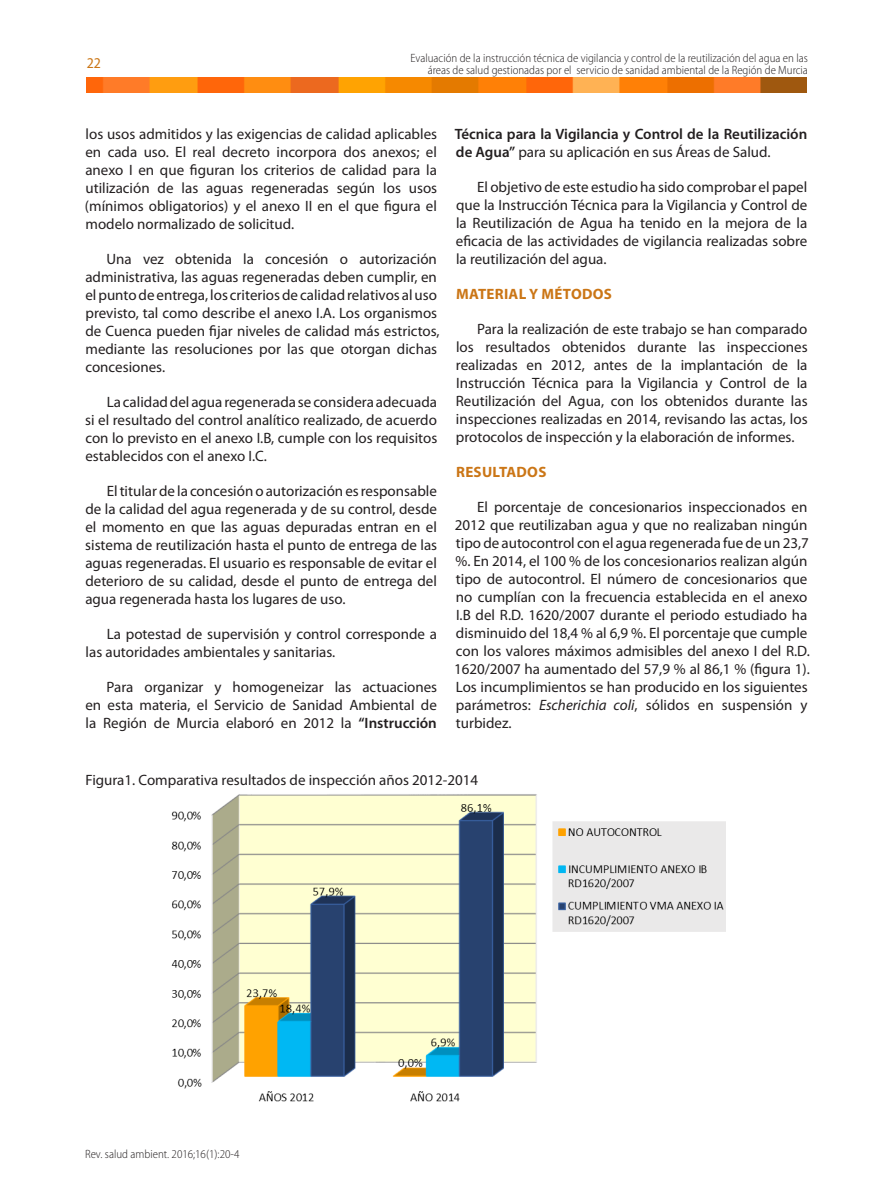
<style>
.page{position:relative;width:893px;height:1191px;background:#fff}
.page>*{position:absolute;margin:0;border:0;box-sizing:border-box;transform-origin:0 0}
.ARTICULO__texto{font:15px/18px "Myriad Pro";color:#231f20;text-align:justify}
.ARTICULO__texto-2{font:600 15px/18px "Myriad Pro";color:#231f20}
.TABLA__título{font:15px "Myriad Pro";color:#231f20}
.ARTÍCULO__titulo_nor{font:700 15px "Myriad Pro";letter-spacing:.02em;color:#cb7616}
.Número_de_página{font:semi-condensed 15px "Myriad Pro";color:#cb7616}
.t1{font:300 semi-condensed 12px/12px "Myriad Pro";color:#231f20;text-align:right}
.s1{font-weight:600}
.s2{font-weight:400}
.s3{font-style:italic}
</style>
<div class="page">
<img style="left:86px;top:77px;width:721px;height:15px">
<img style="left:171px;top:794px;width:555px;height:308px">
<p class="Número_de_página" style="left:87px;top:54px;width:16px">22</p>
<p class="t1" style="left:411px;top:52px;width:399px">Evaluación de la instrucción técnica de vigilancia y control de la reutilización del agua en las áreas de salud gestionadas por el servicio de sanidad ambiental de la Región de Murcia</p>
<p class="ARTICULO__texto" style="left:85px;top:125px;width:354px">los usos admitidos y las exigencias de calidad aplicables en cada uso. El real decreto incorpora dos anexos; el anexo I en que figuran los criterios de calidad para la utilización de las aguas regeneradas según los usos (mínimos obligatorios) y el anexo II en el que figura el modelo normalizado de solicitud.</p>
<p class="ARTICULO__texto" style="left:85px;top:250px;width:356px;text-align:left;text-indent:21px">Una vez obtenida la concesión o autorización administrativa, las aguas regeneradas deben cumplir, en el punto de entrega, los criterios de calidad relativos al uso previsto, tal como describe el anexo I.A. Los organismos de Cuenca pueden fijar niveles de calidad más estrictos, mediante las resoluciones por las que otorgan dichas concesiones.</p>
<p class="ARTICULO__texto" style="left:85px;top:393px;width:353px;text-indent:21px">La calidad del agua regenerada se considera adecuada si el resultado del control analítico realizado, de acuerdo con lo previsto en el anexo I.B, cumple con los requisitos establecidos con el anexo I.C.</p>
<p class="ARTICULO__texto" style="left:85px;top:482px;width:353px;text-indent:21px">El titular de la concesión o autorización es responsable de la calidad del agua regenerada y de su control, desde el momento en que las aguas depuradas entran en el sistema de reutilización hasta el punto de entrega de las aguas regeneradas. El usuario es responsable de evitar el deterioro de su calidad, desde el punto de entrega del agua regenerada hasta los lugares de uso.</p>
<p class="ARTICULO__texto" style="left:86px;top:625px;width:353px;text-indent:21px">La potestad de supervisión y control corresponde a las autoridades ambientales y sanitarias.</p>
<p class="ARTICULO__texto" style="left:85px;top:678px;width:353px;text-indent:21px">Para organizar y homogeneizar las actuaciones en esta materia, el Servicio de Sanidad Ambiental de la Región de Murcia elaboró en 2012 la <span class="s1">“Instrucción</span></p>
<p class="ARTICULO__texto-2" style="left:455px;top:124px;width:354px">Técnica para la Vigilancia y Control de la Reutilización de Agua” <span class="s2">para su aplicación en sus Áreas de Salud.</span></p>
<p class="ARTICULO__texto" style="left:456px;top:178px;width:353px;text-indent:21px">El objetivo de este estudio ha sido comprobar el papel que la Instrucción Técnica para la Vigilancia y Control de la Reutilización de Agua ha tenido en la mejora de la eficacia de las actividades de vigilancia realizadas sobre la reutilización del agua.</p>
<p class="ARTÍCULO__titulo_nor" style="left:456px;top:284px;width:157px">MATERIAL Y MÉTODOS</p>
<p class="ARTICULO__texto" style="left:456px;top:320px;width:353px;text-indent:21px">Para la realización de este trabajo se han comparado los resultados obtenidos durante las inspecciones realizadas en 2012, antes de la implantación de la Instrucción Técnica para la Vigilancia y Control de la Reutilización del Agua, con los obtenidos durante las inspecciones realizadas en 2014, revisando las actas, los protocolos de inspección y la elaboración de informes.</p>
<p class="ARTÍCULO__titulo_nor" style="left:456px;top:462px;width:92px">RESULTADOS</p>
<p class="ARTICULO__texto" style="left:454px;top:498px;width:357px;text-align:left;text-indent:23px">El porcentaje de concesionarios inspeccionados en 2012 que reutilizaban agua y que no realizaban ningún tipo de autocontrol con el agua regenerada fue de un 23,7 %. En 2014, el 100 % de los concesionarios realizan algún tipo de autocontrol. El número de concesionarios que no cumplían con la frecuencia establecida en el anexo I.B del R.D. 1620/2007 durante el periodo estudiado ha disminuido del 18,4 % al 6,9 %. El porcentaje que cumple con los valores máximos admisibles del anexo I del R.D.<br>1620/2007 ha aumentado del 57,9 % al 86,1 % (figura 1).<br>Los incumplimientos se han producido en los siguientes parámetros: <span class="s3">Escherichia coli</span>, sólidos en suspensión y turbidez.</p>
<p class="TABLA__título" style="left:85px;top:771px;width:394px">Figura1. Comparativa resultados de inspección años 2012-2014</p>
<p class="t1" style="left:85px;top:1147px;width:156px">Rev. salud ambient. 2016;16(1):20-4</p>
</div>
